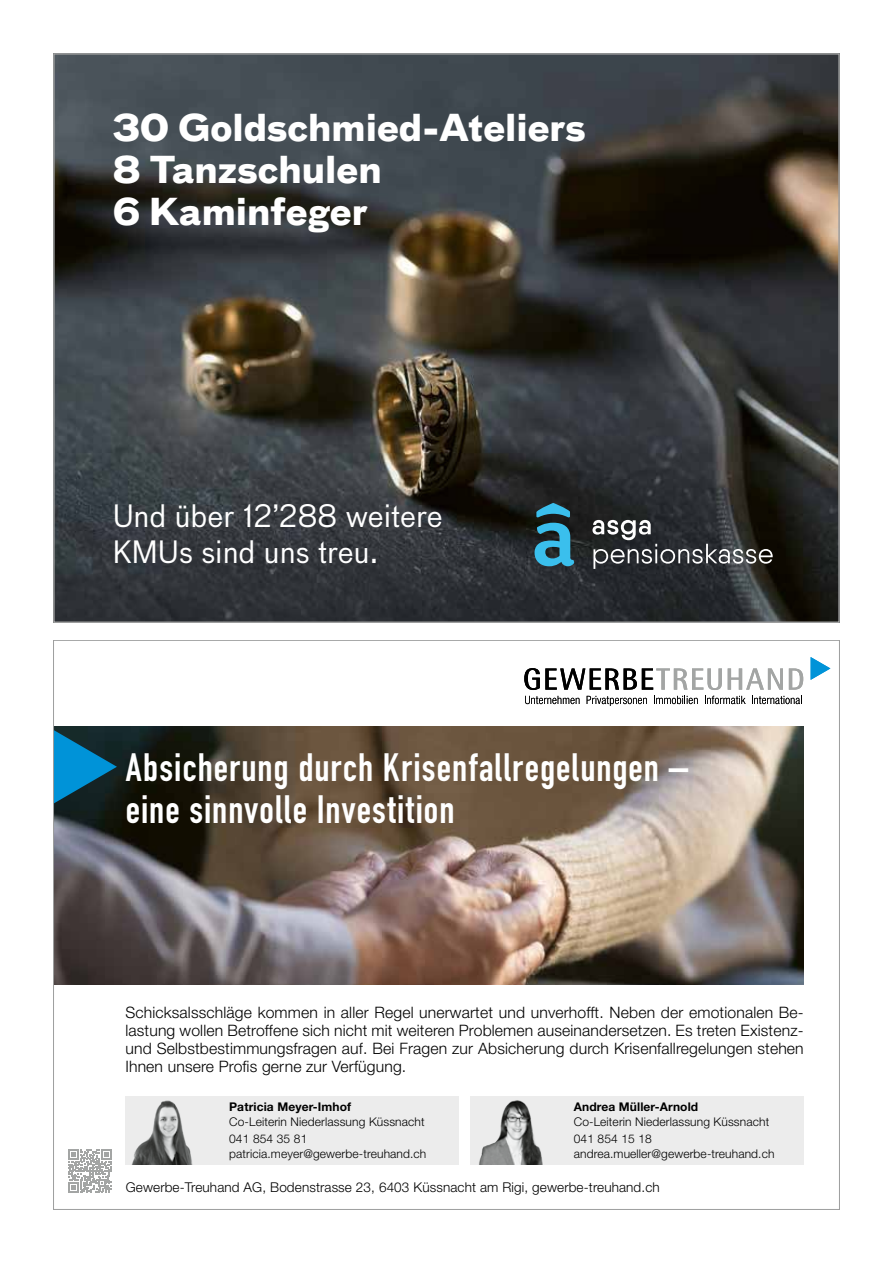
<style>
.page{position:relative;width:893px;height:1263px;background:#fff}
.page>*{position:absolute;margin:0;border:0;box-sizing:border-box;transform-origin:0 0}
.t1{font:39px/42px "DIN Engschrift Std";letter-spacing:.025em;color:#fff}
.t2{font:700 36px/42px "Bau Pro";color:#fff}
.t3{font:30px/36px "Bau Pro";color:#fff}
.t4{font:300 15.75px/18px "Helvetica Neue LT Pro";letter-spacing:.01em;color:#000;text-align:justify}
.t5{font:300 13.5px "Helvetica Neue LT Pro";letter-spacing:.01em;color:#000}
.t6{font:300 12px/17.4px "Helvetica Neue LT Pro";letter-spacing:.01em;color:#000}
.t7{font:700 12px "Helvetica Neue LT Pro";letter-spacing:.01em;color:#000}
</style>
<div class="page">
<img style="left:55px;top:726px;width:749px;height:258px">
<svg style="left:68px;top:1149px;width:44px;height:44px"></svg>
<svg style="left:524px;top:668px;width:198px;height:22px"></svg>
<svg style="left:728px;top:668px;width:55px;height:22px"></svg>
<svg style="left:789px;top:668px;width:14px;height:22px"></svg>
<svg style="left:811px;top:657px;width:19px;height:23px"></svg>
<svg style="left:525px;top:696px;width:54px;height:8px"></svg>
<svg style="left:587px;top:696px;width:60px;height:10px"></svg>
<svg style="left:654px;top:696px;width:44px;height:8px"></svg>
<svg style="left:705px;top:696px;width:41px;height:8px"></svg>
<svg style="left:752px;top:696px;width:50px;height:8px"></svg>
<div style="left:568px;top:1097px;width:236px;height:68px;background:#ececec"></div>
<div style="left:223px;top:1097px;width:236px;height:68px;background:#ececec"></div>
<img style="left:125px;top:1097px;width:98px;height:68px">
<img style="left:470px;top:1097px;width:98px;height:68px">
<svg style="left:55px;top:730px;width:62px;height:74px;background:#0a5a7b"></svg>
<img style="left:56px;top:56px;width:781px;height:564px">
<svg style="left:592px;top:520px;width:181px;height:49px;background:#494a4c"></svg>
<svg style="left:535px;top:503px;width:39px;height:63px;background:#2c748c"></svg>
<h2 class="t2" style="left:113px;top:104px;width:475px">30 Goldschmied-Ateliers<br>8 Tanzschulen<br>6 Kaminfeger</h2>
<h3 class="t3" style="left:113px;top:497px;width:331px">Und über 12’288 weitere<br>KMUs sind uns treu.</h3>
<h1 class="t1" style="left:126px;top:747px;width:564px">Absicherung durch Krisenfallregelungen – eine sinnvolle Investition</h1>
<p class="t4" style="left:125px;top:1003px;width:680px">Schicksalsschläge kommen in aller Regel unerwartet und unverhofft. Neben der emotionalen Be&shy;lastung wollen Betroffene sich nicht mit weiteren Problemen auseinandersetzen. Es treten Existenz&shy;und Selbstbestimmungsfragen auf. Bei Fragen zur Absicherung durch Krisenfallregelungen stehen Ihnen unsere Profis gerne zur Verfügung.</p>
<p class="t7" style="left:574px;top:1100px;width:126px">Andrea Müller-Arnold</p>
<p class="t6" style="left:574px;top:1112px;width:197px">Co-Leiterin Niederlassung Küssnacht<br>041 854 15 18</p>
<p class="t6" style="left:574px;top:1144px;width:202px">andrea.mueller@gewerbe-treuhand.ch</p>
<p class="t7" style="left:229px;top:1100px;width:124px">Patricia Meyer-Imhof</p>
<p class="t6" style="left:229px;top:1112px;width:197px">Co-Leiterin Niederlassung Küssnacht<br>041 854 35 81</p>
<p class="t6" style="left:229px;top:1144px;width:199px">patricia.meyer@gewerbe-treuhand.ch</p>
<p class="t5" style="left:126px;top:1179px;width:535px">Gewerbe-Treuhand AG, Bodenstrasse 23, 6403 Küssnacht am Rigi, gewerbe-treuhand.ch</p>
</div>
